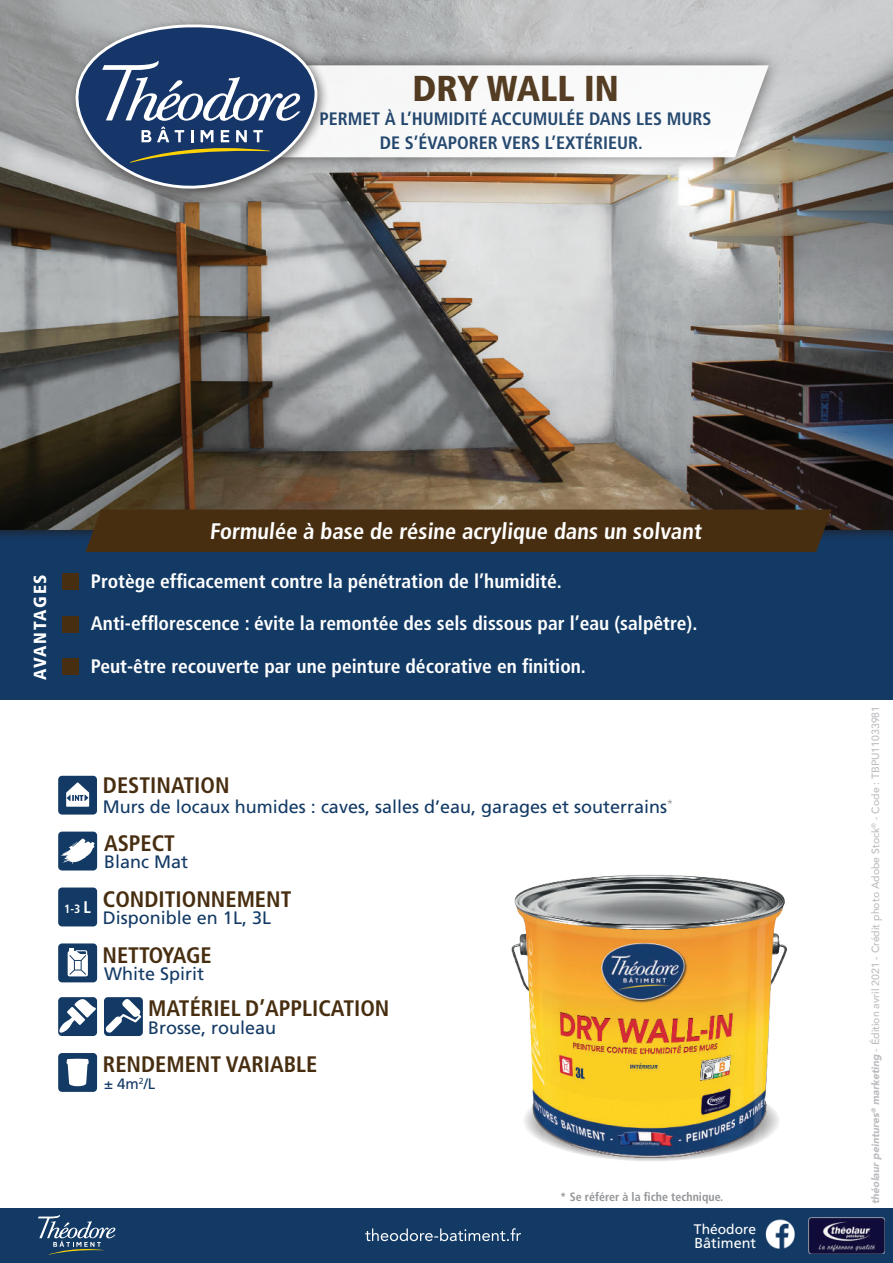
<style>
.page{position:relative;width:893px;height:1263px;background:#fff}
.page>*{position:absolute;margin:0;border:0;box-sizing:border-box;transform-origin:0 0}
.t1{font:900 condensed 36px "Frutiger";color:#482e10}
.t2{font:700 condensed 22.5px "Frutiger";color:#fff}
.t3{font:700 condensed 22.35px "Frutiger";color:#482e10}
.t4{font:700 condensed 19.5px "Frutiger";color:#fff}
.t5{font:18px "Frutiger";color:#133a65}
.t6{font:700 condensed 18px/24px "Frutiger";color:#133a65;text-align:center}
.t7{font:900 condensed 17.55px "Frutiger";letter-spacing:.09em;color:#fff}
.t8{font:15px "Frutiger";color:#133a65}
.t9{font:14.4px "Frutiger";color:#fff}
.t10{font:13.8px "Frutiger";color:#fff}
.t11{font:700 condensed 12px "Frutiger";color:#939598}
.t12{font:700 condensed 12px "Frutiger";color:#fff}
.t13{font:500 10.5px "Avenir";color:#bcbdc0}
.s1{font-size:16.8px}
.s2{font-weight:900;font-style:italic}
</style>
<div class="page">
<div style="left:0;top:529px;width:893px;height:170px;background:#133a65"></div>
<div style="left:62px;top:616px;width:17px;height:16px;background:#482e10"></div>
<div style="left:62px;top:573px;width:17px;height:17px;background:#482e10"></div>
<div style="left:62px;top:658px;width:17px;height:17px;background:#482e10"></div>
<img style="left:0;top:0;width:893px;height:529px">
<div style="left:58px;top:776px;width:39px;height:38px;background:#133a65;border-radius:4px"></div>
<svg style="left:66px;top:782px;width:23px;height:25px"></svg>
<div style="left:58px;top:887px;width:39px;height:39px;background:#133a65;border-radius:4px"></div>
<div style="left:58px;top:831px;width:39px;height:39px;background:#133a65;border-radius:4px"></div>
<svg style="left:61px;top:838px;width:34px;height:26px"></svg>
<div style="left:104px;top:997px;width:39px;height:39px;background:#133a65;border-radius:4px"></div>
<svg style="left:105px;top:999px;width:36px;height:34px"></svg>
<div style="left:58px;top:997px;width:39px;height:39px;background:#133a65;border-radius:4px"></div>
<svg style="left:59px;top:999px;width:37px;height:34px"></svg>
<div style="left:58px;top:943px;width:39px;height:39px;background:#133a65;border-radius:4px"></div>
<svg style="left:68px;top:948px;width:20px;height:28px"></svg>
<div style="left:86px;top:510px;width:746px;height:42px;background:#482e10"></div>
<div style="left:58px;top:1053px;width:39px;height:39px;background:#133a65;border-radius:4px"></div>
<svg style="left:66px;top:1059px;width:23px;height:27px"></svg>
<img style="left:511px;top:874px;width:276px;height:283px">
<div style="left:261px;top:49px;width:522px;height:124px;background:#231f20;opacity:.75"></div>
<svg style="left:330px;top:65px;width:439px;height:92px"></svg>
<div style="left:69px;top:18px;width:261px;height:183px;background:#231f20;opacity:.6"></div>
<svg style="left:76px;top:24px;width:241px;height:165px;background:#566a89"></svg>
<div style="left:0;top:1209px;width:893px;height:54px;background:#133a65"></div>
<svg style="left:38px;top:1215px;width:78px;height:40px"></svg>
<img style="left:809px;top:1217px;width:75px;height:37px">
<svg style="left:365px;top:1228px;width:156px;height:13px"></svg>
<img style="left:765px;top:1219px;width:30px;height:30px">
<h1 class="t1" style="left:413px;top:67px;width:208px">DRY WALL IN</h1>
<p class="t6" style="left:319px;top:108px;width:393px">PERMET À L’HUMIDITÉ ACCUMULÉE DANS LES MURS<br>DE S’ÉVAPORER VERS L’EXTÉRIEUR.</p>
<p class="t7" style="left:30px;top:680px;width:108px;rotate:-90deg">AVANTAGES</p>
<p class="t2" style="left:210px;top:522px;width:495px">Formulée à base de résine acrylique dans un solvant</p>
<p class="t4" style="left:91px;top:573px;width:472px">Protège efficacement contre la pénétration de l’humidité.</p>
<p class="t4" style="left:91px;top:615px;width:608px">Anti-efflorescence : évite la remontée des sels dissous par l’eau (salpêtre).</p>
<p class="t4" style="left:91px;top:658px;width:496px">Peut-être recouverte par une peinture décorative en finition.</p>
<p class="t12" style="left:64px;top:904px;width:28px">1-3 <span class="s1">L</span></p>
<p class="t3" style="left:103px;top:775px;width:128px">DESTINATION</p>
<p class="t5" style="left:103px;top:800px;width:572px">Murs de locaux humides : caves, salles d’eau, garages et souterrains<sup>*</sup></p>
<p class="t3" style="left:104px;top:834px;width:73px">ASPECT</p>
<p class="t5" style="left:104px;top:855px;width:86px">Blanc Mat</p>
<p class="t3" style="left:103px;top:890px;width:190px">CONDITIONNEMENT</p>
<p class="t5" style="left:103px;top:910px;width:170px">Disponible en 1L, 3L</p>
<p class="t3" style="left:102px;top:946px;width:111px">NETTOYAGE</p>
<p class="t5" style="left:104px;top:966px;width:102px">White Spirit</p>
<p class="t3" style="left:148px;top:999px;width:243px">MATÉRIEL D’APPLICATION</p>
<p class="t5" style="left:148px;top:1020px;width:130px">Brosse, rouleau</p>
<p class="t3" style="left:103px;top:1055px;width:216px">RENDEMENT VARIABLE</p>
<p class="t8" style="left:104px;top:1078px;width:53px">± 4m<sup>2</sup>/L</p>
<p class="t11" style="left:560px;top:1191px;width:165px">* Se référer à la fiche technique.</p>
<p class="t10" style="left:694px;top:1223px;width:64px">Théodore</p>
<p class="t9" style="left:694px;top:1237px;width:63px">Bâtiment</p>
<p class="t13" style="left:871px;top:1204px;width:500px;rotate:-90deg"><span class="s2">théolaur peintures</span><sup>®</sup> <span class="s2">marketing</span> - Édition avril 2021 - Crédit photo Adobe Stock<sup>®</sup> - Code : TBPU11033981</p>
</div>
